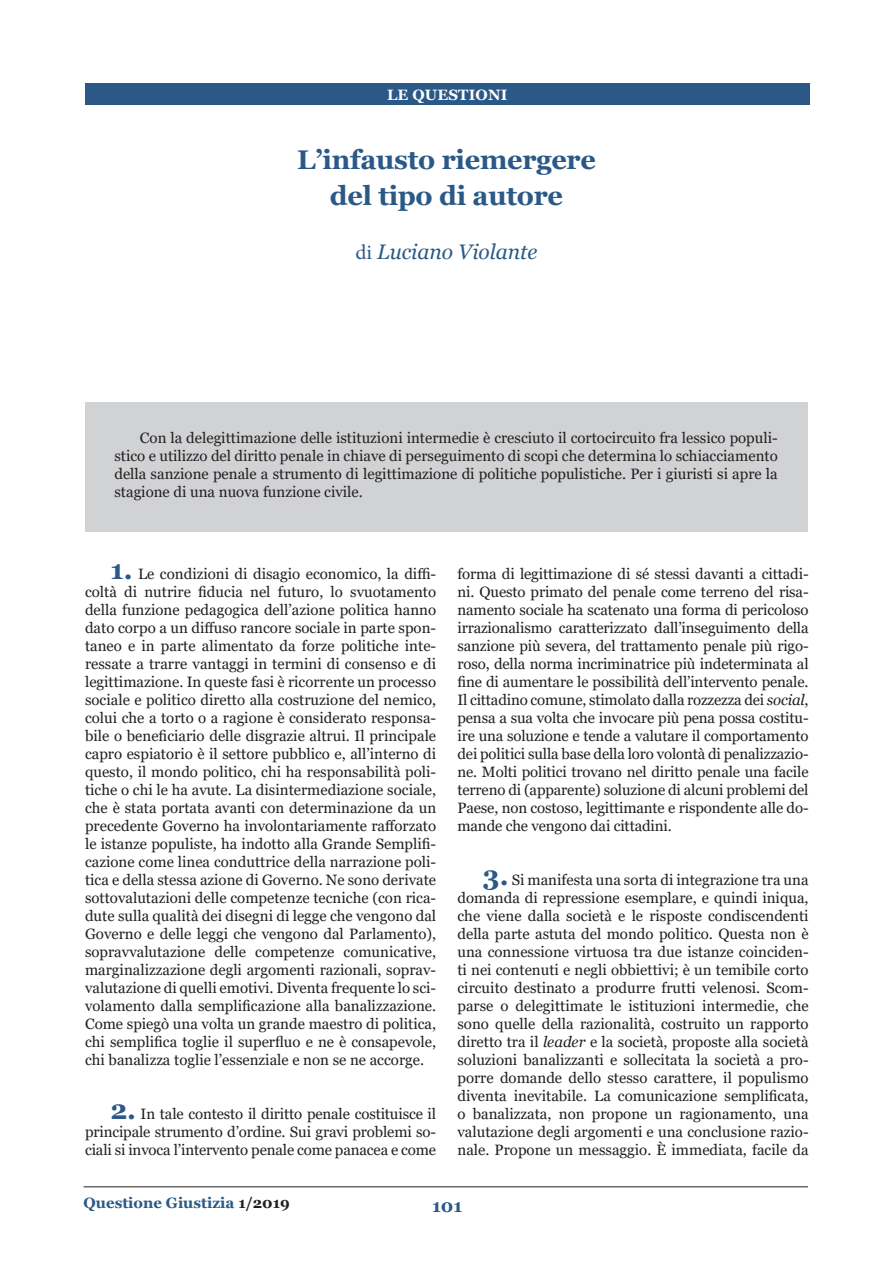
<style>
.page{position:relative;width:893px;height:1263px;background:#fff}
.page>*{position:absolute;margin:0;border:0;box-sizing:border-box;transform-origin:0 0}
.titolo{font:700 27px/36px "Georgia";letter-spacing:-.01em;color:#2b5987;text-align:center}
.t1{font:italic 21px "Georgia";color:#2b5987}
.t2{font:700 18px "Georgia";color:#2b5987}
.testo{font:15px/18px "Georgia";color:#231f20;text-align:justify}
.t3{font:700 15px "Georgia";color:#2b5987}
.t4{font:700 15px "Georgia";letter-spacing:.01em;color:#fff}
.s1{font-family:"Minion Pro";font-style:normal}
.s2{font-weight:700;font-size:27px;color:#2b5987}
.s3{font-style:italic}
.s4{color:#231f20}
</style>
<div class="page">
<hr style="left:84px;top:1186px;width:724px;height:1px;background:#231f20">
<div style="left:85px;top:83px;width:724px;height:22px;background:#2b5987"></div>
<div style="left:85px;top:402px;width:723px;height:130px;background:#d1d2d4"></div>
<p class="t4" style="left:387px;top:85px;width:122px">LE QUESTIONI</p>
<p class="titolo" style="left:297px;top:142px;width:300px">L’infausto riemergere del tipo di autore</p>
<p class="t1" style="left:356px;top:239px;width:183px"><span class="s1">di</span> Luciano Violante</p>
<p class="testo" style="left:114px;top:429px;width:665px;text-indent:26px">Con la delegittimazione delle istituzioni intermedie è cresciuto il cortocircuito fra lessico populi&shy;stico e utilizzo del diritto penale in chiave di perseguimento di scopi che determina lo schiacciamento della sanzione penale a strumento di legittimazione di politiche populistiche. Per i giuristi si apre la stagione di una nuova funzione civile.</p>
<p class="testo" style="left:85px;top:565px;width:353px;text-indent:26px"><span class="s2">1.</span> Le condizioni di disagio economico, la diffi&shy;coltà di nutrire fiducia nel futuro, lo svuotamento della funzione pedagogica dell’azione politica hanno dato corpo a un diffuso rancore sociale in parte spon&shy;taneo e in parte alimentato da forze politiche inte&shy;ressate a trarre vantaggi in termini di consenso e di legittimazione. In queste fasi è ricorrente un processo sociale e politico diretto alla costruzione del nemico, colui che a torto o a ragione è considerato responsa&shy;bile o beneficiario delle disgrazie altrui. Il principale capro espiatorio è il settore pubblico e, all’interno di questo, il mondo politico, chi ha responsabilità poli&shy;tiche o chi le ha avute. La disintermediazione sociale, che è stata portata avanti con determinazione da un precedente Governo ha involontariamente rafforzato le istanze populiste, ha indotto alla Grande Semplifi&shy;cazione come linea conduttrice della narrazione poli&shy;tica e della stessa azione di Governo. Ne sono derivate sottovalutazioni delle competenze tecniche (con rica&shy;dute sulla qualità dei disegni di legge che vengono dal Governo e delle leggi che vengono dal Parlamento), sopravvalutazione delle competenze comunicative, marginalizzazione degli argomenti razionali, soprav&shy;valutazione di quelli emotivi. Diventa frequente lo sci&shy;volamento dalla semplificazione alla banalizzazione.<br>Come spiegò una volta un grande maestro di politica, chi semplifica toglie il superfluo e ne è consapevole, chi banalizza toglie l’essenziale e non se ne accorge.</p>
<p class="testo" style="left:85px;top:1105px;width:353px;text-indent:26px"><span class="s2">2.</span> In tale contesto il diritto penale costituisce il principale strumento d’ordine. Sui gravi problemi so&shy;ciali si invoca l’intervento penale come panacea e come</p>
<p class="testo" style="left:457px;top:565px;width:353px">forma di legittimazione di sé stessi davanti a cittadi&shy;ni. Questo primato del penale come terreno del risa&shy;namento sociale ha scatenato una forma di pericoloso irrazionalismo caratterizzato dall’inseguimento della sanzione più severa, del trattamento penale più rigo&shy;roso, della norma incriminatrice più indeterminata al fine di aumentare le possibilità dell’intervento penale.<br>Il cittadino comune, stimolato dalla rozzezza dei <span class="s3">social</span>, pensa a sua volta che invocare più pena possa costitu&shy;ire una soluzione e tende a valutare il comportamento dei politici sulla base della loro volontà di penalizzazio&shy;ne. Molti politici trovano nel diritto penale una facile terreno di (apparente) soluzione di alcuni problemi del Paese, non costoso, legittimante e rispondente alle do&shy;mande che vengono dai cittadini.</p>
<p class="testo" style="left:457px;top:871px;width:353px;text-indent:26px"><span class="s2">3.</span> Si manifesta una sorta di integrazione tra una domanda di repressione esemplare, e quindi iniqua, che viene dalla società e le risposte condiscendenti della parte astuta del mondo politico. Questa non è una connessione virtuosa tra due istanze coinciden&shy;ti nei contenuti e negli obbiettivi; è un temibile corto circuito destinato a produrre frutti velenosi. Scom&shy;parse o delegittimate le istituzioni intermedie, che sono quelle della razionalità, costruito un rapporto diretto tra il <span class="s3">leader</span> e la società, proposte alla società soluzioni banalizzanti e sollecitata la società a pro&shy;porre domande dello stesso carattere, il populismo diventa inevitabile. La comunicazione semplificata, o banalizzata, non propone un ragionamento, una valutazione degli argomenti e una conclusione razio&shy;nale. Propone un messaggio. È immediata, facile da</p>
<p class="t3" style="left:84px;top:1193px;width:208px">Questione Giustizia <span class="s4">1/2019</span></p>
<p class="t2" style="left:432px;top:1194px;width:32px">101</p>
</div>
